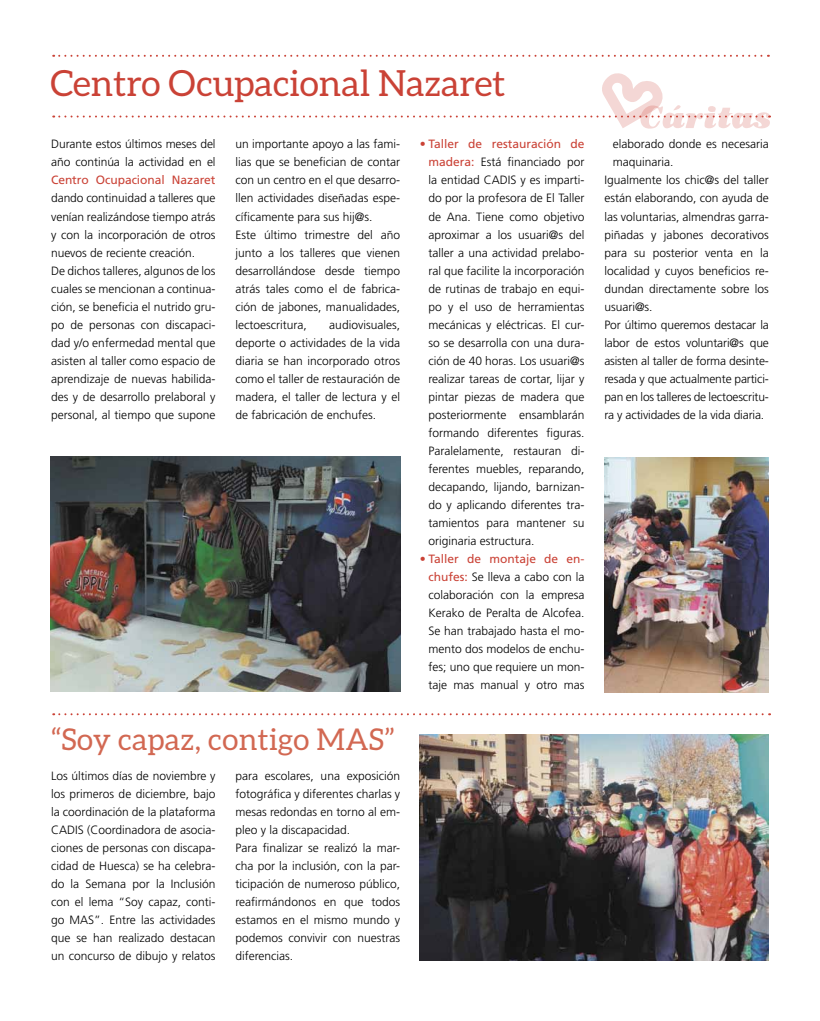
<style>
.page{position:relative;width:820px;height:1021px;background:#fff}
.page>*{position:absolute;margin:0;border:0;box-sizing:border-box;transform-origin:0 0}
.t1{font:36px "Aleo";color:#ca4236}
.t2{font:30px "Aleo";letter-spacing:.01em;color:#d26852}
.t3{font:300 12px/18px "Frutiger";color:#000}
.t4{font:12px "Frutiger";letter-spacing:-.005em;color:#ca4236}
.s1{font-weight:400;color:#ca4236}
</style>
<div class="page">
<svg style="left:53px;top:55px;width:715px;height:2px"></svg>
<svg style="left:53px;top:713px;width:716px;height:2px"></svg>
<svg style="left:53px;top:73px;width:717px;height:56px"></svg>
<img style="left:51px;top:456px;width:349px;height:235px">
<img style="left:420px;top:734px;width:348px;height:226px">
<img style="left:604px;top:457px;width:164px;height:235px">
<h1 class="t1" style="left:50px;top:63px;width:456px">Centro Ocupacional Nazaret</h1>
<p class="t3" style="left:51px;top:135px;width:166px">Durante estos últimos meses del año continúa la actividad en el</p>
<p class="t4" style="left:51px;top:173px;width:166px">Centro Ocupacional Nazaret</p>
<p class="t3" style="left:51px;top:189px;width:166px">dando continuidad a talleres que venían realizándose tiempo atrás y con la incorporación de otros nuevos de reciente creación.<br>De dichos talleres, algunos de los cuales se mencionan a continua&shy;ción, se beneficia el nutrido gru&shy;po de personas con discapaci&shy;dad y/o enfermedad mental que asisten al taller como espacio de aprendizaje de nuevas habilida&shy;des y de desarrollo prelaboral y personal, al tiempo que supone</p>
<p class="t3" style="left:235px;top:135px;width:166px">un importante apoyo a las fami&shy;lias que se benefician de contar con un centro en el que desarro&shy;llen actividades diseñadas espe&shy;cíficamente para sus hij@s.<br>Este último trimestre del año junto a los talleres que vienen desarrollándose desde tiempo atrás tales como el de fabrica&shy;ción de jabones, manualidades, lectoescritura,</p>
<p class="t3" style="left:235px;top:315px;width:166px;text-align:justify;text-indent:94px">audiovisuales, deporte o actividades de la vida diaria se han incorporado otros como el taller de restauración de madera, el taller de lectura y el de fabricación de enchufes.</p>
<h2 class="t2" style="left:51px;top:722px;width:345px">“Soy capaz, contigo MAS”</h2>
<p class="t3" style="left:51px;top:766px;width:166px;text-align:justify">Los últimos días de noviembre y los primeros de diciembre, bajo la coordinación de la plataforma CADIS (Coordinadora de asocia&shy;ciones de personas con discapa&shy;cidad de Huesca) se ha celebra&shy;do la Semana por la Inclusión con el lema “Soy capaz, conti&shy;go MAS”. Entre las actividades que se han realizado destacan un concurso de dibujo y relatos</p>
<p class="t3" style="left:235px;top:766px;width:166px">para escolares, una exposición fotográfica y diferentes charlas y mesas redondas en torno al em&shy;pleo y la discapacidad.<br>Para finalizar se realizó la mar&shy;cha por la inclusión, con la par&shy;ticipación de numeroso público, reafirmándonos en que todos estamos en el mismo mundo y podemos convivir con nuestras diferencias.</p>
<p class="t3" style="left:428px;top:135px;width:157px;text-align:justify;text-indent:-9px"><span class="s1">• Taller de restauración de madera:</span> Está financiado por la entidad CADIS y es imparti&shy;do por la profesora de El Taller de Ana. Tiene como objetivo aproximar a los usuari@s del taller a una actividad prelabo&shy;ral que facilite la incorporación de rutinas de trabajo en equi&shy;po y el uso de herramientas mecánicas y eléctricas. El cur&shy;so se desarrolla con una dura&shy;ción de 40 horas. Los usuari@s realizar tareas de cortar, lijar y pintar piezas de madera que posteriormente ensamblarán formando diferentes figuras.<br>Paralelamente, restauran di&shy;ferentes muebles, reparando, decapando, lijando, barnizan&shy;do y aplicando diferentes tra&shy;tamientos para mantener su originaria estructura.</p>
<p class="t3" style="left:428px;top:549px;width:157px;text-align:justify;text-indent:-8px"><span class="s1">• Taller de montaje de en&shy;chufes:</span> Se lleva a cabo con la colaboración con la empresa Kerako de Peralta de Alcofea.<br>Se han trabajado hasta el mo&shy;mento dos modelos de enchu&shy;fes; uno que requiere un mon&shy;taje mas manual y otro mas</p>
<p class="t3" style="left:612px;top:135px;width:157px">elaborado donde es necesaria</p>
<p class="t3" style="left:612px;top:153px;width:62px">maquinaria.</p>
<p class="t3" style="left:604px;top:171px;width:166px">Igualmente los chic@s del taller</p>
<p class="t3" style="left:604px;top:189px;width:166px">están elaborando, con ayuda de</p>
<p class="t3" style="left:604px;top:207px;width:166px">las voluntarias, almendras garra-</p>
<p class="t3" style="left:604px;top:225px;width:166px">piñadas y jabones decorativos</p>
<p class="t3" style="left:604px;top:243px;width:166px">para su posterior venta en la</p>
<p class="t3" style="left:604px;top:261px;width:166px">localidad y cuyos beneficios re-</p>
<p class="t3" style="left:604px;top:279px;width:166px">dundan directamente sobre los</p>
<p class="t3" style="left:604px;top:297px;width:50px">usuari@s.</p>
<p class="t3" style="left:604px;top:315px;width:166px">Por último queremos destacar la</p>
<p class="t3" style="left:604px;top:333px;width:166px">labor de estos voluntari@s que</p>
<p class="t3" style="left:604px;top:351px;width:166px">asisten al taller de forma desinte-</p>
<p class="t3" style="left:604px;top:369px;width:166px">resada y que actualmente partici-</p>
<p class="t3" style="left:604px;top:387px;width:166px">pan en los talleres de lectoescritu-</p>
<p class="t3" style="left:604px;top:405px;width:161px">ra y actividades de la vida diaria.</p>
</div>
